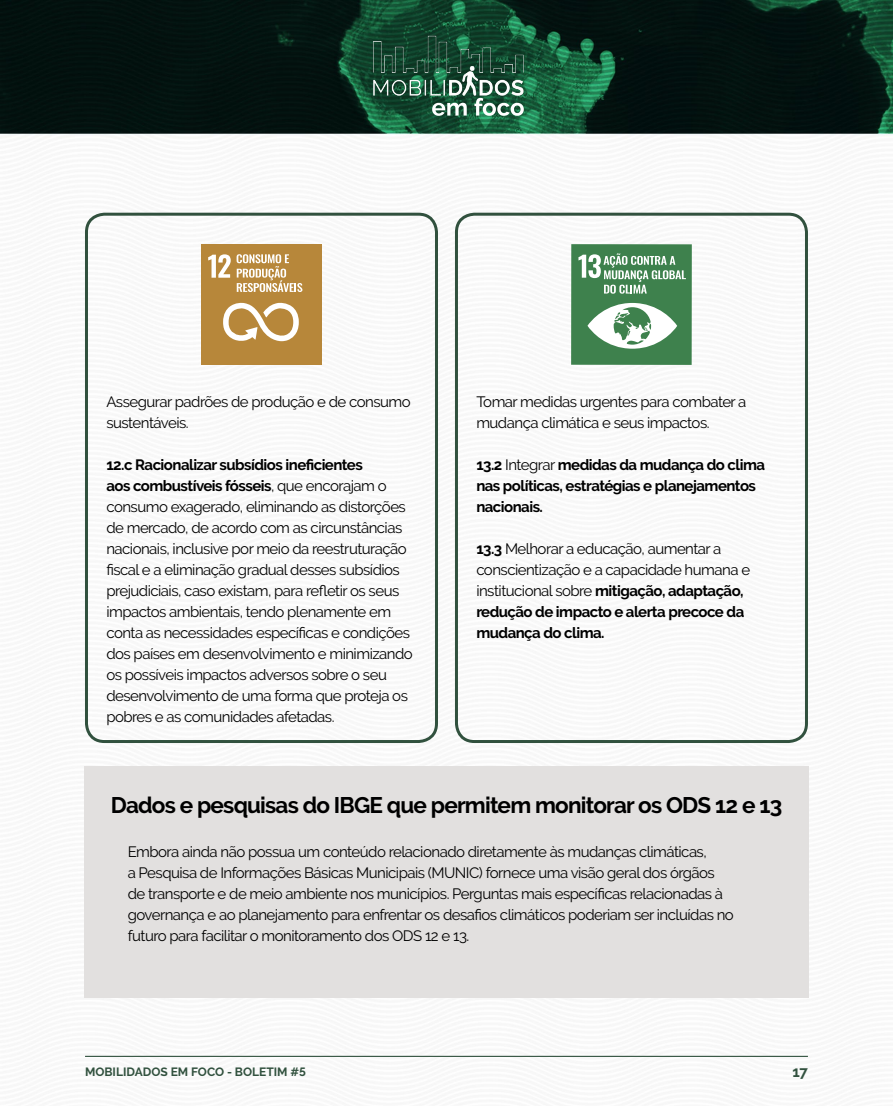
<style>
.page{position:relative;width:893px;height:1106px;background:#fff}
.page>*{position:absolute;margin:0;border:0;box-sizing:border-box;transform-origin:0 0}
.t1{font:700 22.5px "Raleway";letter-spacing:-.035em;color:#000}
.t2{font:15px/21px "Raleway";letter-spacing:-.035em;color:#000}
.t3{font:700 15px/21px "Raleway";letter-spacing:-.035em;color:#000}
.t4{font:700 15px "Raleway";color:#31513e}
.t5{font:700 12px "Raleway";color:#31513e}
.s1{font-weight:700}
.s2{font-weight:400}
</style>
<div class="page">
<img style="left:0;top:0;width:893px;height:1057px">
<hr style="left:85px;top:1055px;width:723px;height:1px;background:#31513e">
<img style="left:358px;top:18px;width:177px;height:91px">
<svg style="left:432px;top:103px;width:35px;height:13px"></svg>
<svg style="left:474px;top:98px;width:50px;height:18px"></svg>
<div style="left:84px;top:766px;width:725px;height:232px;background:#e2e0df"></div>
<div style="left:85px;top:213px;width:353px;height:530px;border:3px solid #31513e;border-radius:18px"></div>
<div style="left:455px;top:213px;width:353px;height:530px;border:3px solid #31513e;border-radius:18px"></div>
<div style="left:201px;top:244px;width:121px;height:121px;background:#b7873a"></div>
<svg style="left:208px;top:254px;width:23px;height:24px"></svg>
<svg style="left:223px;top:302px;width:76px;height:40px"></svg>
<svg style="left:237px;top:254px;width:65px;height:38px"></svg>
<div style="left:571px;top:244px;width:121px;height:121px;background:#3e814d"></div>
<svg style="left:587px;top:303px;width:90px;height:46px"></svg>
<svg style="left:578px;top:253px;width:108px;height:41px"></svg>
<p class="t2" style="left:106px;top:391px;width:306px">Assegurar padrões de produção e de consumo sustentáveis.</p>
<p class="t2" style="left:106px;top:454px;width:308px"><span class="s1">12.c Racionalizar subsídios ineficientes<br>aos combustíveis fósseis</span>, que encorajam o consumo exagerado, eliminando as distorções de mercado, de acordo com as circunstâncias nacionais, inclusive por meio da reestruturação fiscal e a eliminação gradual desses subsídios prejudiciais, caso existam, para refletir os seus impactos ambientais, tendo plenamente em conta as necessidades específicas e condições dos países em desenvolvimento e minimizando os possíveis impactos adversos sobre o seu desenvolvimento de uma forma que proteja os pobres e as comunidades afetadas.</p>
<p class="t2" style="left:476px;top:391px;width:272px">Tomar medidas urgentes para combater a mudança climática e seus impactos.</p>
<p class="t3" style="left:476px;top:454px;width:290px">13.2 <span class="s2">Integrar</span> medidas da mudança do clima nas políticas, estratégias e planejamentos nacionais.</p>
<p class="t2" style="left:476px;top:538px;width:275px"><span class="s1">13.3</span> Melhorar a educação, aumentar a conscientização e a capacidade humana e institucional sobre <span class="s1">mitigação, adaptação, redução de impacto e alerta precoce da mudança do clima.</span></p>
<h1 class="t1" style="left:111px;top:792px;width:673px">Dados e pesquisas do IBGE que permitem monitorar os ODS 12 e 13</h1>
<p class="t2" style="left:128px;top:841px;width:608px">Embora ainda não possua um conteúdo relacionado diretamente às mudanças climáticas,<br>a Pesquisa de Informações Básicas Municipais (MUNIC) fornece uma visão geral dos órgãos de transporte e de meio ambiente nos municípios. Perguntas mais específicas relacionadas à governança e ao planejamento para enfrentar os desafios climáticos poderiam ser incluídas no futuro para facilitar o monitoramento dos ODS 12 e 13.</p>
<p class="t5" style="left:85px;top:1064px;width:222px">MOBILIDADOS EM FOCO - BOLETIM #5</p>
<p class="t4" style="left:792px;top:1063px;width:17px">17</p>
</div>
